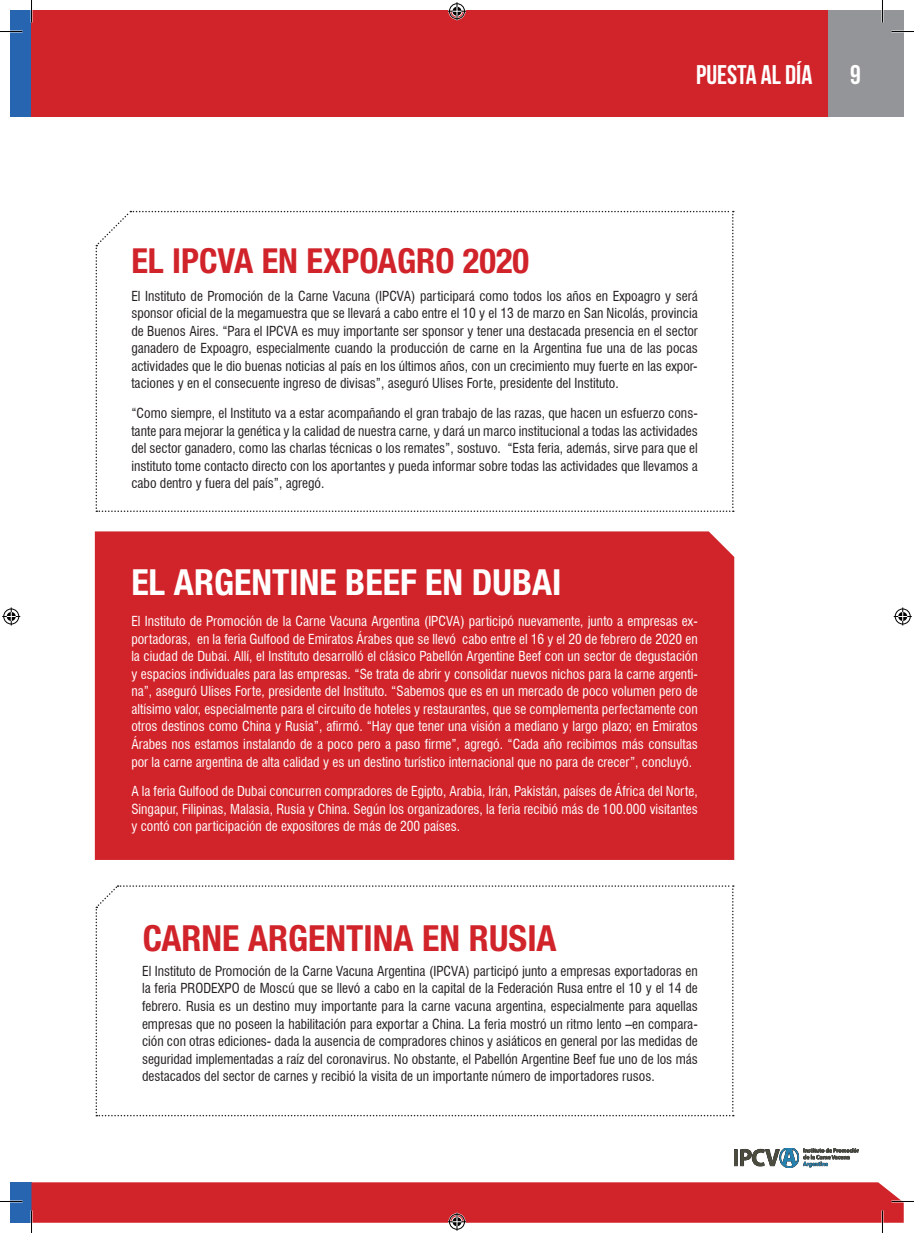
<style>
.page{position:relative;width:914px;height:1233px;background:#fff}
.page>*{position:absolute;margin:0;border:0;box-sizing:border-box;transform-origin:0 0}
.t1{font:700 condensed 36px "Helvetica Neue";color:#fff}
.t2{font:700 condensed 36px "Helvetica Neue";color:#d1232a}
.t3{font:700 condensed 34.5px "Helvetica Neue";color:#d1232a}
.t4{font:700 27px "Bebas Neue";color:#fff}
.t5{font:condensed 13.5px/17.5px "Swiss 721 BT";color:#231f20;text-align:justify}
.t6{font:condensed 13.5px/17.5px "Swiss 721 BT";color:#fff;text-align:justify}
</style>
<div class="page">
<img style="left:734px;top:1148px;width:124px;height:19px">
<div style="left:10px;top:1182px;width:22px;height:40px;background:#2865b1"></div>
<div style="left:10px;top:10px;width:21px;height:107px;background:#2865b1"></div>
<div style="left:32px;top:10px;width:871px;height:107px;background:#d1232a"></div>
<div style="left:828px;top:10px;width:75px;height:107px;background:#939598"></div>
<svg style="left:96px;top:210px;width:637px;height:302px"></svg>
<svg style="left:96px;top:885px;width:637px;height:231px"></svg>
<div style="left:95px;top:531px;width:639px;height:328px;background:#d1232a"></div>
<hr style="left:0;top:1200px;width:22px;height:2px;background:#fff">
<hr style="left:881px;top:0;width:2px;height:23px;background:#fff">
<svg style="left:0;top:31px;width:22px;height:1px"></svg>
<svg style="left:891px;top:31px;width:22px;height:1px"></svg>
<svg style="left:0;top:1201px;width:22px;height:1px"></svg>
<svg style="left:31px;top:0;width:1px;height:23px"></svg>
<svg style="left:882px;top:0;width:1px;height:23px"></svg>
<svg style="left:448px;top:2px;width:18px;height:18px"></svg>
<svg style="left:31px;top:1182px;width:882px;height:50px"></svg>
<svg style="left:2px;top:607px;width:18px;height:18px"></svg>
<svg style="left:893px;top:607px;width:18px;height:18px"></svg>
<h2 class="t3" style="left:131px;top:240px;width:399px">EL IPCVA EN EXPOAGRO 2020</h2>
<h3 class="t4" style="left:696px;top:60px;width:118px">PUESTA AL DÍA</h3>
<h3 class="t4" style="left:850px;top:60px;width:12px">9</h3>
<p class="t5" style="left:131px;top:287px;width:568px">El Instituto de Promoción de la Carne Vacuna (IPCVA) participará como todos los años en Expoagro y será sponsor oficial de la megamuestra que se llevará a cabo entre el 10 y el 13 de marzo en San Nicolás, provincia de Buenos Aires. “Para el IPCVA es muy importante ser sponsor y tener una destacada presencia en el sector ganadero de Expoagro, especialmente cuando la producción de carne en la Argentina fue una de las pocas actividades que le dio buenas noticias al país en los últimos años, con un crecimiento muy fuerte en las expor&shy;taciones y en el consecuente ingreso de divisas”, aseguró Ulises Forte, presidente del Instituto.</p>
<p class="t5" style="left:131px;top:404px;width:568px">“Como siempre, el Instituto va a estar acompañando el gran trabajo de las razas, que hacen un esfuerzo cons&shy;tante para mejorar la genética y la calidad de nuestra carne, y dará un marco institucional a todas las actividades del sector ganadero, como las charlas técnicas o los remates”, sostuvo. “Esta feria, además, sirve para que el instituto tome contacto directo con los aportantes y pueda informar sobre todas las actividades que llevamos a cabo dentro y fuera del país”, agregó.</p>
<h1 class="t1" style="left:131px;top:560px;width:431px">EL ARGENTINE BEEF EN DUBAI</h1>
<p class="t6" style="left:131px;top:612px;width:568px">El Instituto de Promoción de la Carne Vacuna Argentina (IPCVA) participó nuevamente, junto a empresas ex&shy;portadoras, en la feria Gulfood de Emiratos Árabes que se llevó cabo entre el 16 y el 20 de febrero de 2020 en la ciudad de Dubai. Allí, el Instituto desarrolló el clásico Pabellón Argentine Beef con un sector de degustación y espacios individuales para las empresas. “Se trata de abrir y consolidar nuevos nichos para la carne argenti&shy;na”, aseguró Ulises Forte, presidente del Instituto. “Sabemos que es en un mercado de poco volumen pero de altísimo valor, especialmente para el circuito de hoteles y restaurantes, que se complementa perfectamente con otros destinos como China y Rusia”, afirmó. “Hay que tener una visión a mediano y largo plazo; en Emiratos Árabes nos estamos instalando de a poco pero a paso firme”, agregó. “Cada año recibimos más consultas por la carne argentina de alta calidad y es un destino turístico internacional que no para de crecer”, concluyó.</p>
<p class="t6" style="left:131px;top:782px;width:568px">A la feria Gulfood de Dubai concurren compradores de Egipto, Arabia, Irán, Pakistán, países de África del Norte, Singapur, Filipinas, Malasia, Rusia y China. Según los organizadores, la feria recibió más de 100.000 visitantes y contó con participación de expositores de más de 200 países.</p>
<h1 class="t2" style="left:143px;top:916px;width:415px">CARNE ARGENTINA EN RUSIA</h1>
<p class="t5" style="left:142px;top:962px;width:557px">El Instituto de Promoción de la Carne Vacuna Argentina (IPCVA) participó junto a empresas exportadoras en la feria PRODEXPO de Moscú que se llevó a cabo en la capital de la Federación Rusa entre el 10 y el 14 de febrero. Rusia es un destino muy importante para la carne vacuna argentina, especialmente para aquellas empresas que no poseen la habilitación para exportar a China. La feria mostró un ritmo lento –en compara&shy;ción con otras ediciones- dada la ausencia de compradores chinos y asiáticos en general por las medidas de seguridad implementadas a raíz del coronavirus. No obstante, el Pabellón Argentine Beef fue uno de los más destacados del sector de carnes y recibió la visita de un importante número de importadores rusos.</p>
</div>
